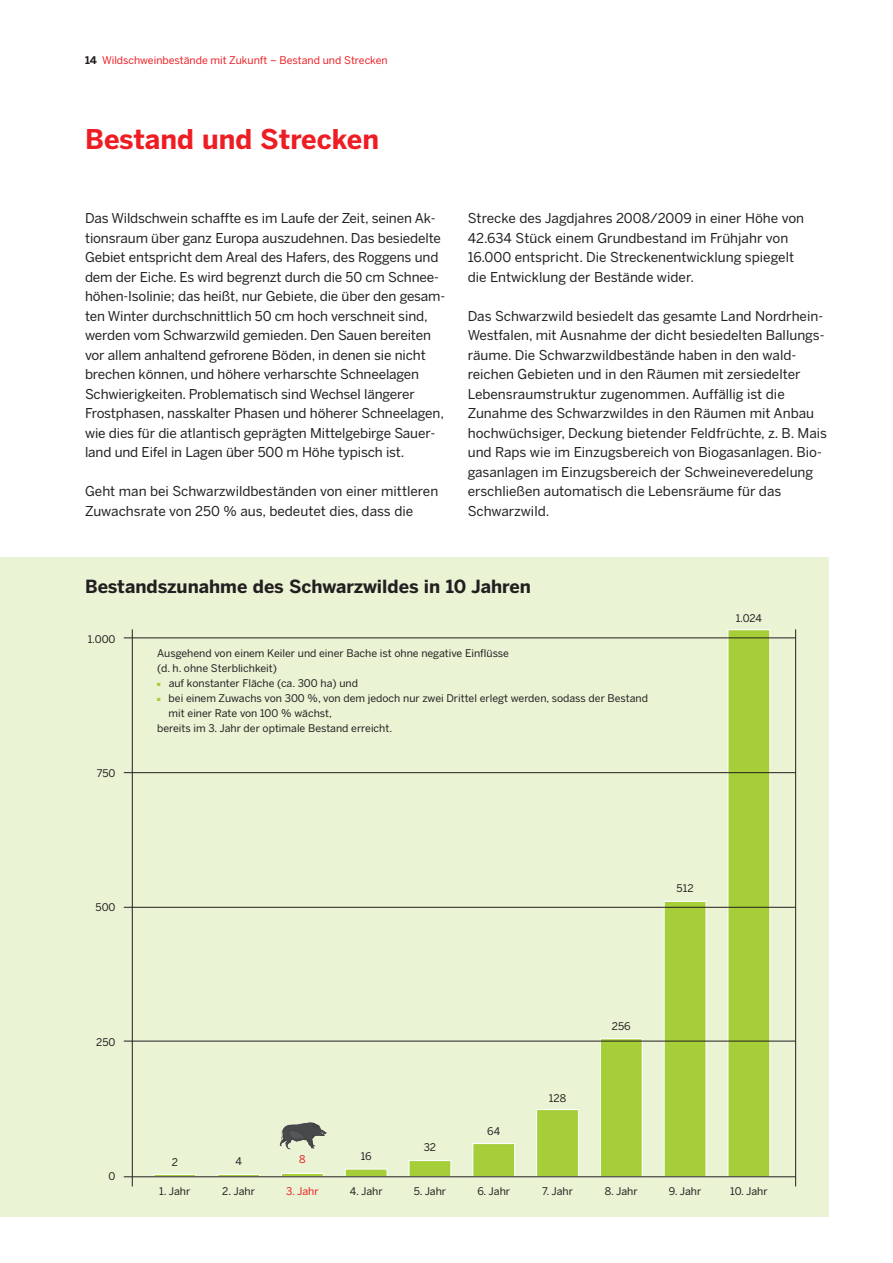
<style>
.page{position:relative;width:893px;height:1263px;background:#fff}
.page>*{position:absolute;margin:0;border:0;box-sizing:border-box;transform-origin:0 0}
.t1{font:700 27px "Benton Sans";color:#ee1d23}
.t2{font:700 18px "Benton Sans";color:#231f20}
.t3{font:13.5px/19.5px "Benton Sans";letter-spacing:-.01em;color:#231f20}
.t4{font:10.5px/15px "Benton Sans";color:#231f20}
.t5{font:10.5px "Benton Sans";color:#ee1d23}
.s1{font-weight:700;color:#231f20}
.s2{color:#a6ce39}
</style>
<div class="page">
<div style="left:0;top:557px;width:829px;height:659px;background:#eaf3d4"></div>
<hr style="left:132px;top:629px;width:1px;height:557px;background:#231f20">
<hr style="left:795px;top:629px;width:1px;height:557px;background:#231f20">
<div style="left:154px;top:1174px;width:42px;height:3px;border:1px solid #fff"></div>
<div style="left:217px;top:1174px;width:43px;height:3px;border:1px solid #fff"></div>
<div style="left:281px;top:1173px;width:43px;height:4px;border:1px solid #fff"></div>
<div style="left:346px;top:1169px;width:41px;height:7px;background:#a6ce39"></div>
<div style="left:409px;top:1161px;width:41px;height:15px;background:#a6ce39"></div>
<div style="left:409px;top:1160px;width:42px;height:17px;border:1px solid #fff"></div>
<div style="left:473px;top:1144px;width:41px;height:32px;background:#a6ce39"></div>
<div style="left:472px;top:1143px;width:43px;height:34px;border:1px solid #fff"></div>
<div style="left:537px;top:1110px;width:41px;height:66px;background:#a6ce39"></div>
<div style="left:536px;top:1109px;width:43px;height:68px;border:1px solid #fff"></div>
<div style="left:601px;top:1039px;width:41px;height:137px;background:#a6ce39"></div>
<div style="left:600px;top:1038px;width:43px;height:139px;border:1px solid #fff"></div>
<div style="left:665px;top:901px;width:41px;height:275px;background:#a6ce39"></div>
<div style="left:664px;top:901px;width:42px;height:276px;border:1px solid #fff"></div>
<div style="left:728px;top:630px;width:41px;height:546px;background:#a6ce39"></div>
<div style="left:728px;top:629px;width:42px;height:548px;border:1px solid #fff"></div>
<hr style="left:124px;top:638px;width:672px;height:1px;background:#231f20">
<hr style="left:124px;top:907px;width:672px;height:1px;background:#231f20">
<hr style="left:124px;top:772px;width:672px;height:1px;background:#231f20">
<hr style="left:124px;top:1041px;width:672px;height:1px;background:#231f20">
<hr style="left:124px;top:1176px;width:672px;height:1px;background:#231f20">
<img style="left:291px;top:1132px;width:36px;height:16px">
<p class="t5" style="left:85px;top:54px;width:304px"><span class="s1">14</span> Wildschweinbestände mit Zukunft – Bestand und Strecken</p>
<h1 class="t1" style="left:85px;top:124px;width:296px">Bestand und Strecken</h1>
<p class="t3" style="left:85px;top:209px;width:362px">Das Wildschwein schaffte es im Laufe der Zeit, seinen Ak&shy;tionsraum über ganz Europa auszudehnen. Das besiedelte Gebiet entspricht dem Areal des Hafers, des Roggens und dem der Eiche. Es wird begrenzt durch die 50 cm Schnee&shy;höhen-Isolinie; das heißt, nur Gebiete, die über den gesam&shy;ten Winter durchschnittlich 50 cm hoch verschneit sind, werden vom Schwarzwild gemieden. Den Sauen bereiten vor allem anhaltend gefrorene Böden, in denen sie nicht brechen können, und höhere verharschte Schneelagen Schwierigkeiten. Problematisch sind Wechsel längerer Frostphasen, nasskalter Phasen und höherer Schneelagen, wie dies für die atlantisch geprägten Mittelgebirge Sauer&shy;land und Eifel in Lagen über 500 m Höhe typisch ist.</p>
<p class="t3" style="left:85px;top:482px;width:355px">Geht man bei Schwarzwildbeständen von einer mittleren<br>Zuwachsrate von 250 % aus, bedeutet dies, dass die</p>
<p class="t3" style="left:468px;top:209px;width:338px">Strecke des Jagdjahres 2008/2009 in einer Höhe von 42.634 Stück einem Grundbestand im Frühjahr von 16.000 entspricht. Die Streckenentwicklung spiegelt die Entwicklung der Bestände wider.</p>
<p class="t3" style="left:468px;top:306px;width:361px">Das Schwarzwild besiedelt das gesamte Land Nordrhein-Westfalen, mit Ausnahme der dicht besiedelten Ballungs&shy;räume. Die Schwarzwildbestände haben in den wald&shy;reichen Gebieten und in den Räumen mit zersiedelter Lebensraumstruktur zugenommen. Auffällig ist die Zunahme des Schwarzwildes in den Räumen mit Anbau hochwüchsiger, Deckung bietender Feldfrüchte, z. B. Mais und Raps wie im Einzugsbereich von Biogasanlagen. Bio&shy;gasanlagen im Einzugsbereich der Schweineveredelung erschließen automatisch die Lebensräume für das Schwarzwild.</p>
<h2 class="t2" style="left:85px;top:576px;width:447px">Bestandszunahme des Schwarzwildes in 10 Jahren</h2>
<p class="t4" style="left:88px;top:632px;width:29px">1.000</p>
<p class="t4" style="left:97px;top:766px;width:20px">750</p>
<p class="t4" style="left:157px;top:646px;width:353px">Ausgehend von einem Keiler und einer Bache ist ohne negative Einflüsse (d. h. ohne Sterblichkeit)</p>
<p class="t4" style="left:157px;top:676px;width:202px"><span class="s2">■</span> auf konstanter Fläche (ca. 300 ha) und</p>
<p class="t4" style="left:157px;top:691px;width:492px"><span class="s2">■</span> bei einem Zuwachs von 300 %, von dem jedoch nur zwei Drittel erlegt werden, sodass der Bestand</p>
<p class="t4" style="left:169px;top:706px;width:165px">mit einer Rate von 100 % wächst,</p>
<p class="t4" style="left:157px;top:721px;width:237px">bereits im 3. Jahr der optimale Bestand erreicht.</p>
<p class="t4" style="left:96px;top:900px;width:22px">500</p>
<p class="t4" style="left:677px;top:880px;width:18px">512</p>
<p class="t4" style="left:736px;top:610px;width:28px">1.024</p>
<p class="t4" style="left:96px;top:1034px;width:21px">250</p>
<p class="t4" style="left:487px;top:1123px;width:14px">64</p>
<p class="t4" style="left:549px;top:1090px;width:19px">128</p>
<p class="t4" style="left:612px;top:1018px;width:20px">256</p>
<p class="t4" style="left:109px;top:1169px;width:8px">0</p>
<p class="t4" style="left:424px;top:1140px;width:14px">32</p>
<p class="t4" style="left:172px;top:1155px;width:8px">2</p>
<p class="t4" style="left:235px;top:1153px;width:8px">4</p>
<p class="t5" style="left:299px;top:1153px;width:8px">8</p>
<p class="t4" style="left:361px;top:1149px;width:12px">16</p>
<p class="t4" style="left:222px;top:1184px;width:34px">2. Jahr</p>
<p class="t5" style="left:286px;top:1185px;width:34px">3. Jahr</p>
<p class="t4" style="left:350px;top:1184px;width:34px">4. Jahr</p>
<p class="t4" style="left:414px;top:1184px;width:34px">5. Jahr</p>
<p class="t4" style="left:477px;top:1184px;width:34px">6. Jahr</p>
<p class="t4" style="left:542px;top:1184px;width:32px">7. Jahr</p>
<p class="t4" style="left:605px;top:1184px;width:34px">8. Jahr</p>
<p class="t4" style="left:669px;top:1184px;width:34px">9. Jahr</p>
<p class="t4" style="left:730px;top:1184px;width:39px">10. Jahr</p>
<p class="t4" style="left:159px;top:1184px;width:32px">1. Jahr</p>
</div>
